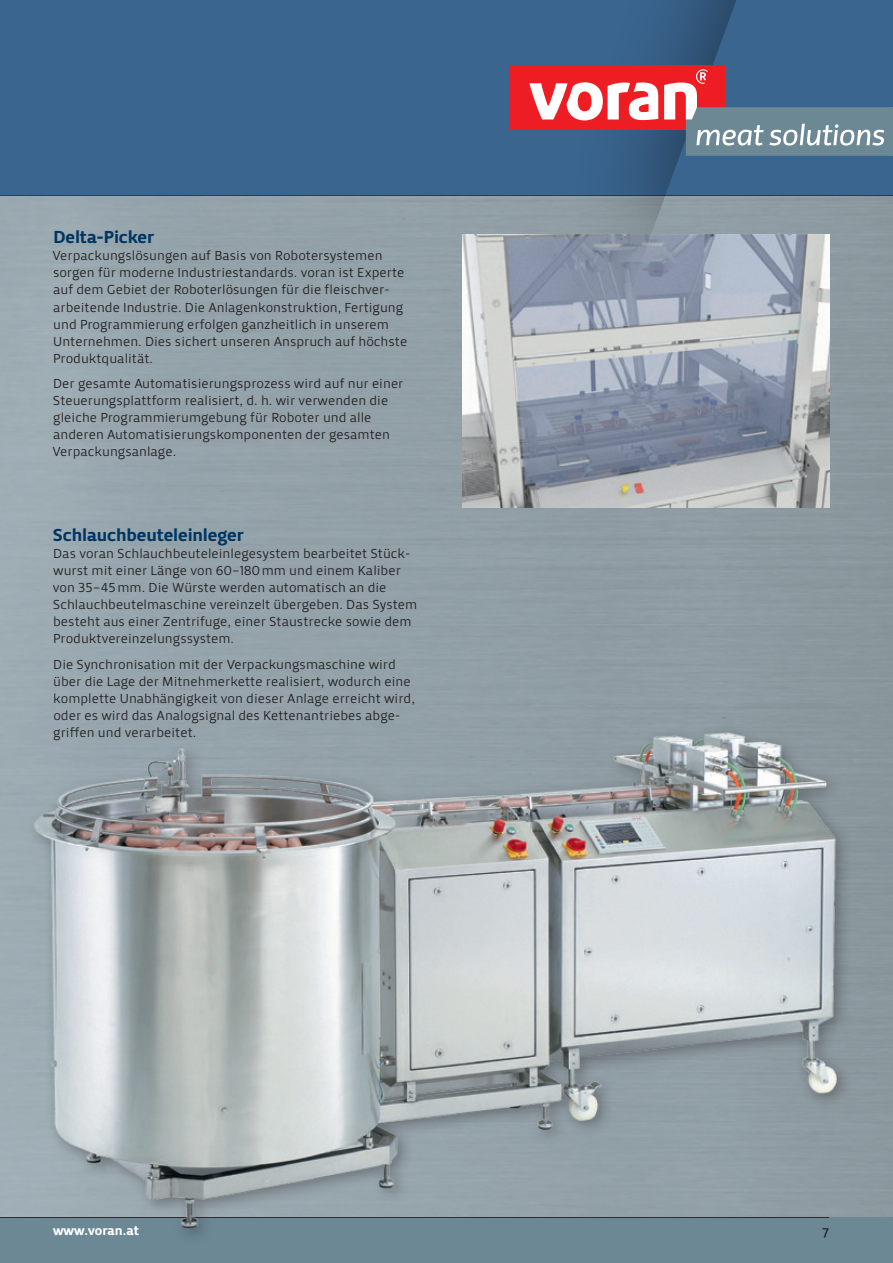
<style>
.page{position:relative;width:893px;height:1263px;background:#fff}
.page>*{position:absolute;margin:0;border:0;box-sizing:border-box;transform-origin:0 0}
.t1{font:18px "Priva Pro Four";letter-spacing:-.01em;color:#003562}
.t2{font:13.5px/17px "Priva Pro One";color:#231f20}
.t3{font:13.5px "Priva Pro Four";color:#fff}
.t4{font:13.5px "Priva Pro Two";color:#231f20}
</style>
<div class="page">
<div style="left:0;top:196px;width:893px;height:1067px;background:#93a1a8"></div>
<div style="left:0;top:1217px;width:893px;height:46px;background:#6c8895"></div>
<div style="left:0;top:0;width:893px;height:196px;background:#3a658f"></div>
<hr style="left:0;top:1216px;width:830px;height:2px;background:#231f20;opacity:.3">
<img style="left:5px;top:690px;width:847px;height:546px">
<img style="left:463px;top:235px;width:101px;height:272px">
<div style="left:564px;top:0;width:329px;height:541px;background:#231f20;opacity:.5"></div>
<svg style="left:628px;top:0;width:265px;height:540px"></svg>
<div style="left:509px;top:65px;width:216px;height:65px;background:#ee1d23"></div>
<svg style="left:529px;top:69px;width:364px;height:87px"></svg>
<h1 class="t1" style="left:53px;top:226px;width:102px">Delta-Picker</h1>
<p class="t2" style="left:53px;top:248px;width:356px">Verpackungslösungen auf Basis von Robotersystemen sorgen für moderne Industriestandards. voran ist Experte auf dem Gebiet der Roboterlösungen für die fleischver&shy;arbeitende Industrie. Die Anlagenkonstruktion, Fertigung und Programmierung erfolgen ganzheitlich in unserem Unternehmen. Dies sichert unseren Anspruch auf höchste Produktqualität.</p>
<p class="t2" style="left:53px;top:375px;width:352px">Der gesamte Automatisierungsprozess wird auf nur einer Steuerungsplattform realisiert, d. h. wir verwenden die gleiche Programmierumgebung für Roboter und alle anderen Automatisierungskomponenten der gesamten Verpackungsanlage.</p>
<h1 class="t1" style="left:53px;top:524px;width:192px">Schlauchbeuteleinleger</h1>
<p class="t2" style="left:53px;top:545px;width:366px">Das voran Schlauchbeuteleinlegesystem bearbeitet Stück&shy;wurst mit einer Länge von 60–180mm und einem Kaliber von 35–45mm. Die Würste werden automatisch an die Schlauchbeutelmaschine vereinzelt übergeben. Das System besteht aus einer Zentrifuge, einer Staustrecke sowie dem Produktvereinzelungssystem.</p>
<p class="t2" style="left:53px;top:656px;width:363px">Die Synchronisation mit der Verpackungsmaschine wird über die Lage der Mitnehmerkette realisiert, wodurch eine komplette Unabhängigkeit von dieser Anlage erreicht wird, oder es wird das Analogsignal des Kettenantriebes abge&shy;griffen und verarbeitet.</p>
<p class="t3" style="left:53px;top:1222px;width:87px">www.voran.at</p>
<p class="t4" style="left:822px;top:1222px;width:9px">7</p>
</div>
